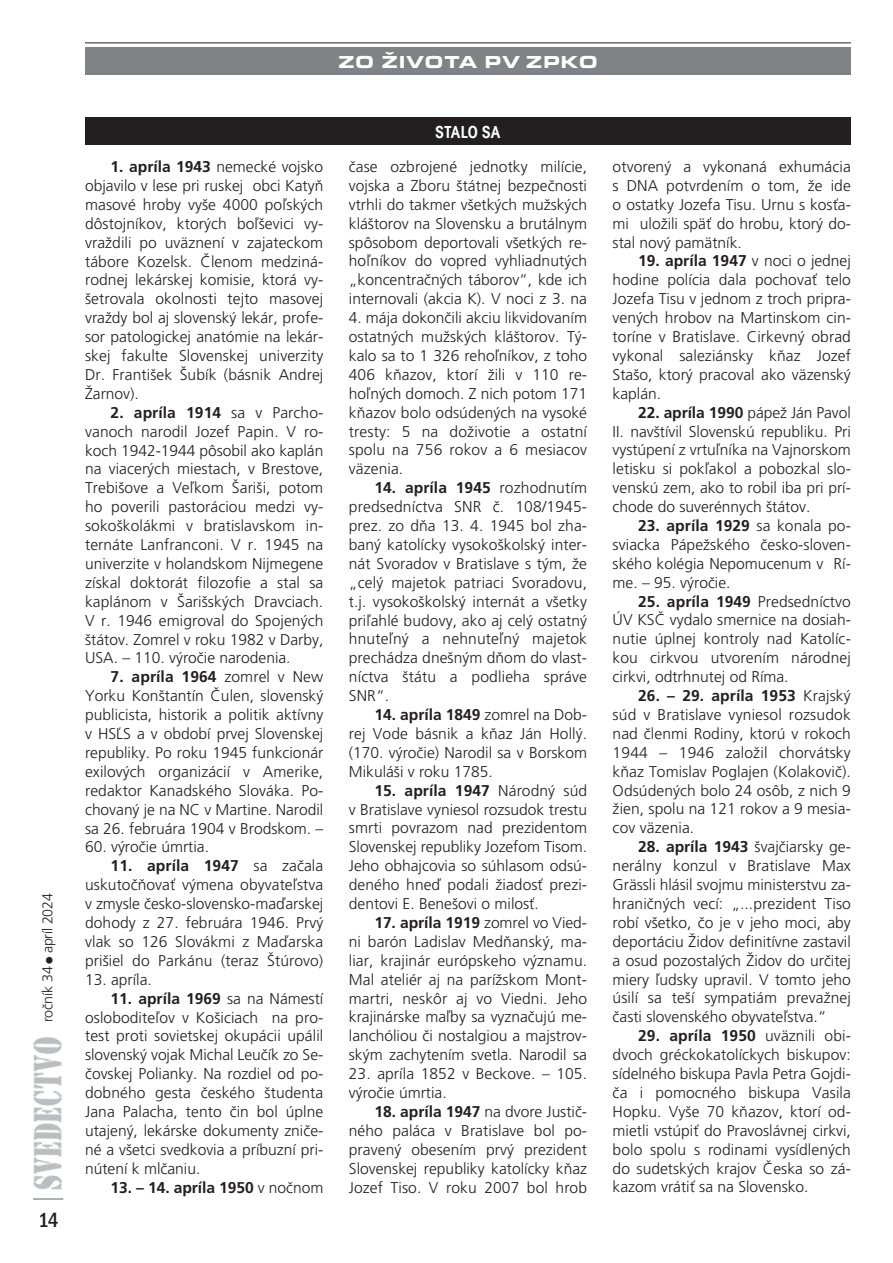
<style>
.page{position:relative;width:893px;height:1263px;background:#fff}
.page>*{position:absolute;margin:0;border:0;box-sizing:border-box;transform-origin:0 0}
.t1{font:500 condensed 21px "Franklin Got Itc TCE";color:#231f20}
.t2{font:18px "Eurostile TCE Blac Exte";letter-spacing:.03em;color:#fff}
.t3{font:600 condensed 18px "Avant Gar Got Itc TCE";letter-spacing:.01em;color:#fff}
.t4{font:300 15.6px/18.9px "Frutiger CE";color:#231f20;text-align:justify}
.t5{font:700 15.6px "Frutiger CE";letter-spacing:-.005em;color:#231f20}
.t6{font:300 14.25px "Frutiger CE";letter-spacing:-.01em;color:#231f20}
.s1{font-weight:700}
.s2{font-weight:300}
</style>
<div class="page">
<div style="left:85px;top:48px;width:765px;height:27px;background:#808285"></div>
<hr style="left:85px;top:43px;width:765px;height:1px;background:#231f20">
<img style="left:33px;top:1037px;width:29px;height:153px">
<hr style="left:33px;top:1198px;width:30px;height:2px;background:#939598">
<div style="left:85px;top:118px;width:765px;height:27px;background:#231f20"></div>
<p class="t6" style="left:41px;top:1022px;width:131px;rotate:-90deg">roãník 34 ● apríl 2024</p>
<h1 class="t1" style="left:38px;top:1208px;width:22px">14</h1>
<p class="t2" style="left:338px;top:56px;width:261px">ZO ŽIVOTA PV ZPKO</p>
<p class="t4" style="left:85px;top:158px;width:240px;text-indent:26px"><span class="s1">1. apríla 1943</span> nemecké vojsko objavilo v lese pri ruskej obci KatyÀ masové hroby vy‰e 4000 poºsk˘ch dôstojníkov, ktor˘ch boº‰evici vy&shy;vraÏdili po uväznení v zajateckom tábore Kozelsk. âlenom medziná&shy;rodnej lekárskej komisie, ktorá vy-‰etrovala okolnosti tejto masovej vraÏdy bol aj slovensk˘ lekár, profe&shy;sor patologickej anatómie na lekár&shy;skej fakulte Slovenskej univerzity Dr. Franti‰ek ·ubík (básnik Andrej Îarnov).</p>
<p class="t4" style="left:85px;top:404px;width:240px;text-indent:26px"><span class="s1">2. apríla 1914</span> sa v Parcho&shy;vanoch narodil Jozef Papin. V ro&shy;koch 1942-1944 pôsobil ako kaplán na viacer˘ch miestach, v Brestove, Trebi‰ove a Veºkom ·ari‰i, potom ho poverili pastoráciou medzi vy&shy;soko‰kolákmi v bratislavskom in&shy;ternáte Lanfranconi. V r. 1945 na univerzite v holandskom Nijmegene získal doktorát filozofie a stal sa kaplánom v ·ari‰sk˘ch Dravciach.<br>V r. 1946 emigroval do Spojen˘ch ‰tátov. Zomrel v roku 1982 v Darby, USA. – 110. v˘roãie narodenia.</p>
<p class="t4" style="left:85px;top:669px;width:240px;text-indent:26px"><span class="s1">7. apríla 1964</span> zomrel v New Yorku Kon‰tantín âulen, slovensk˘ publicista, historik a politik aktívny v HSªS a v období prvej Slovenskej republiky. Po roku 1945 funkcionár exilov˘ch organizácií v Amerike, redaktor Kanadského Slováka. Po&shy;chovan˘ je na NC v Martine. Narodil sa 26. februára 1904 v Brodskom. –</p>
<p class="t4" style="left:85px;top:839px;width:125px">60. v˘roãie úmrtia.</p>
<p class="t4" style="left:85px;top:858px;width:240px;text-indent:26px"><span class="s1">11. apríla 1947</span> sa zaãala uskutoãÀovaÈ v˘mena obyvateºstva v zmysle ãesko-slovensko-maìarskej dohody z 27. februára 1946. Prv˘ vlak so 126 Slovákmi z Maìarska pri‰iel do Parkánu (teraz ·túrovo)</p>
<p class="t4" style="left:85px;top:971px;width:68px">13. apríla.</p>
<p class="t4" style="left:85px;top:990px;width:240px;text-indent:26px"><span class="s1">11. apríla 1969</span> sa na Námestí osloboditeºov v Ko‰iciach na pro&shy;test proti sovietskej okupácii upálil slovensk˘ vojak Michal Leuãík zo Se&shy;ãovskej Polianky. Na rozdiel od po&shy;dobného gesta ãeského ‰tudenta Jana Palacha, tento ãin bol úplne utajen˘, lekárske dokumenty zniãe&shy;né a v‰etci svedkovia a príbuzní pri&shy;nútení k mlãaniu.</p>
<p class="t5" style="left:111px;top:1180px;width:214px">13. – 14. apríla 1950 <span class="s2">v noãnom</span></p>
<p class="t3" style="left:435px;top:126px;width:66px">STALO SA</p>
<p class="t4" style="left:349px;top:158px;width:240px">ãase ozbrojené jednotky milície, vojska a Zboru ‰tátnej bezpeãnosti vtrhli do takmer v‰etk˘ch muÏsk˘ch klá‰torov na Slovensku a brutálnym spôsobom deportovali v‰etk˘ch re&shy;hoºníkov do vopred vyhliadnut˘ch „koncentraãn˘ch táborov“, kde ich internovali (akcia K). V noci z 3. na</p>
<p class="t4" style="left:349px;top:310px;width:240px">4. mája dokonãili akciu likvidovaním ostatn˘ch muÏsk˘ch klá‰torov. T˘- kalo sa to 1 326 rehoºníkov, z toho 406 kÀazov, ktorí Ïili v 110 re&shy;hoºn˘ch domoch. Z nich potom 171 kÀazov bolo odsúden˘ch na vysoké tresty: 5 na doÏivotie a ostatní spolu na 756 rokov a 6 mesiacov väzenia.</p>
<p class="t4" style="left:349px;top:480px;width:240px;text-indent:26px"><span class="s1">14. apríla 1945</span> rozhodnutím predsedníctva SNR ã. 108/1945- prez. zo dÀa 13. 4. 1945 bol zha&shy;ban˘ katolícky vysoko‰kolsk˘ inter&shy;nát Svoradov v Bratislave s t˘m, Ïe „cel˘ majetok patriaci Svoradovu, t.j. vysoko‰kolsk˘ internát a v‰etky priºahlé budovy, ako aj cel˘ ostatn˘ hnuteºn˘ a nehnuteºn˘ majetok prechádza dne‰n˘m dÀom do vlast&shy;níctva ‰tátu a podlieha správe SNR“.</p>
<p class="t4" style="left:349px;top:706px;width:240px;text-indent:26px"><span class="s1">14. apríla 1849</span> zomrel na Dob&shy;rej Vode básnik a kÀaz Ján Holl˘. (170. v˘roãie) Narodil sa v Borskom Mikulá‰i v roku 1785.</p>
<p class="t4" style="left:349px;top:782px;width:240px;text-indent:26px"><span class="s1">15. apríla 1947</span> Národn˘ súd v Bratislave vyniesol rozsudok trestu smrti povrazom nad prezidentom Slovenskej republiky Jozefom Tisom.<br>Jeho obhajcovia so súhlasom odsú&shy;deného hneì podali ÏiadosÈ prezi&shy;dentovi E. Bene‰ovi o milosÈ.</p>
<p class="t4" style="left:349px;top:914px;width:240px;text-indent:26px"><span class="s1">17. apríla 1919</span> zomrel vo Vied&shy;ni barón Ladislav MedÀansk˘, ma&shy;liar, krajinár európskeho v˘znamu.<br>Mal ateliér aj na paríÏskom Mont&shy;martri, neskôr aj vo Viedni. Jeho krajinárske maºby sa vyznaãujú me&shy;lanchóliou ãi nostalgiou a majstrov&shy;sk˘m zachytením svetla. Narodil sa</p>
<p class="t4" style="left:349px;top:1065px;width:240px">23. apríla 1852 v Beckove. – 105. v˘roãie úmrtia.</p>
<p class="t4" style="left:349px;top:1103px;width:240px;text-indent:26px"><span class="s1">18. apríla 1947</span> na dvore Justiã&shy;ného paláca v Bratislave bol po&shy;praven˘ obesením prv˘ prezident Slovenskej republiky katolícky kÀaz Jozef Tiso. V roku 2007 bol hrob</p>
<p class="t4" style="left:612px;top:158px;width:240px">otvoren˘ a vykonaná exhumácia s DNA potvrdením o tom, Ïe ide o ostatky Jozefa Tisu. Urnu s kosÈa&shy;mi uloÏili späÈ do hrobu, ktor˘ do&shy;stal nov˘ pamätník.</p>
<p class="t4" style="left:612px;top:253px;width:240px;text-indent:26px"><span class="s1">19. apríla 1947</span> v noci o jednej hodine polícia dala pochovaÈ telo Jozefa Tisu v jednom z troch pripra&shy;ven˘ch hrobov na Martinskom cin&shy;toríne v Bratislave. Cirkevn˘ obrad vykonal saleziánsky kÀaz Jozef Sta‰o, ktor˘ pracoval ako väzensk˘ kaplán.</p>
<p class="t4" style="left:612px;top:404px;width:240px;text-indent:26px"><span class="s1">22. apríla 1990</span> pápeÏ Ján Pavol II. nav‰tívil Slovenskú republiku. Pri vystúpení z vrtuºníka na Vajnorskom letisku si pokºakol a pobozkal slo&shy;venskú zem, ako to robil iba pri prí&shy;chode do suverénnych ‰tátov.</p>
<p class="t4" style="left:612px;top:517px;width:240px;text-indent:26px"><span class="s1">23. apríla 1929</span> sa konala po&shy;sviacka PápeÏského ãesko-sloven&shy;ského kolégia Nepomucenum v Rí&shy;me. – 95. v˘roãie.</p>
<p class="t4" style="left:612px;top:593px;width:240px;text-indent:26px"><span class="s1">25. apríla 1949</span> Predsedníctvo ÚV KSâ vydalo smernice na dosiah&shy;nutie úplnej kontroly nad Katolíc&shy;kou cirkvou utvorením národnej cirkvi, odtrhnutej od Ríma.</p>
<p class="t4" style="left:612px;top:687px;width:240px;text-indent:26px"><span class="s1">26. – 29. apríla 1953</span> Krajsk˘ súd v Bratislave vyniesol rozsudok nad ãlenmi Rodiny, ktorú v rokoch 1944 – 1946 zaloÏil chorvátsky kÀaz Tomislav Poglajen (Kolakoviã).<br>Odsúden˘ch bolo 24 osôb, z nich 9<br>Ïien, spolu na 121 rokov a 9 mesia&shy;cov väzenia.</p>
<p class="t4" style="left:612px;top:839px;width:240px;text-indent:26px"><span class="s1">28. apríla 1943</span> ‰vajãiarsky ge&shy;nerálny konzul v Bratislave Max Grässli hlásil svojmu ministerstvu za&shy;hraniãn˘ch vecí: „...prezident Tiso robí v‰etko, ão je v jeho moci, aby deportáciu Îidov definitívne zastavil a osud pozostal˘ch Îidov do urãitej miery ºudsky upravil. V tomto jeho úsilí sa te‰í sympatiám prevaÏnej ãasti slovenského obyvateºstva.“</p>
<p class="t4" style="left:612px;top:1028px;width:240px;text-indent:26px"><span class="s1">29. apríla 1950</span> uväznili obi&shy;dvoch gréckokatolíckych biskupov: sídelného biskupa Pavla Petra Gojdi&shy;ãa i pomocného biskupa Vasila Hopku. Vy‰e 70 kÀazov, ktorí od&shy;mietli vstúpiÈ do Pravoslávnej cirkvi, bolo spolu s rodinami vysídlen˘ch do sudetsk˘ch krajov âeska so zá&shy;kazom vrátiÈ sa na Slovensko.</p>
</div>
